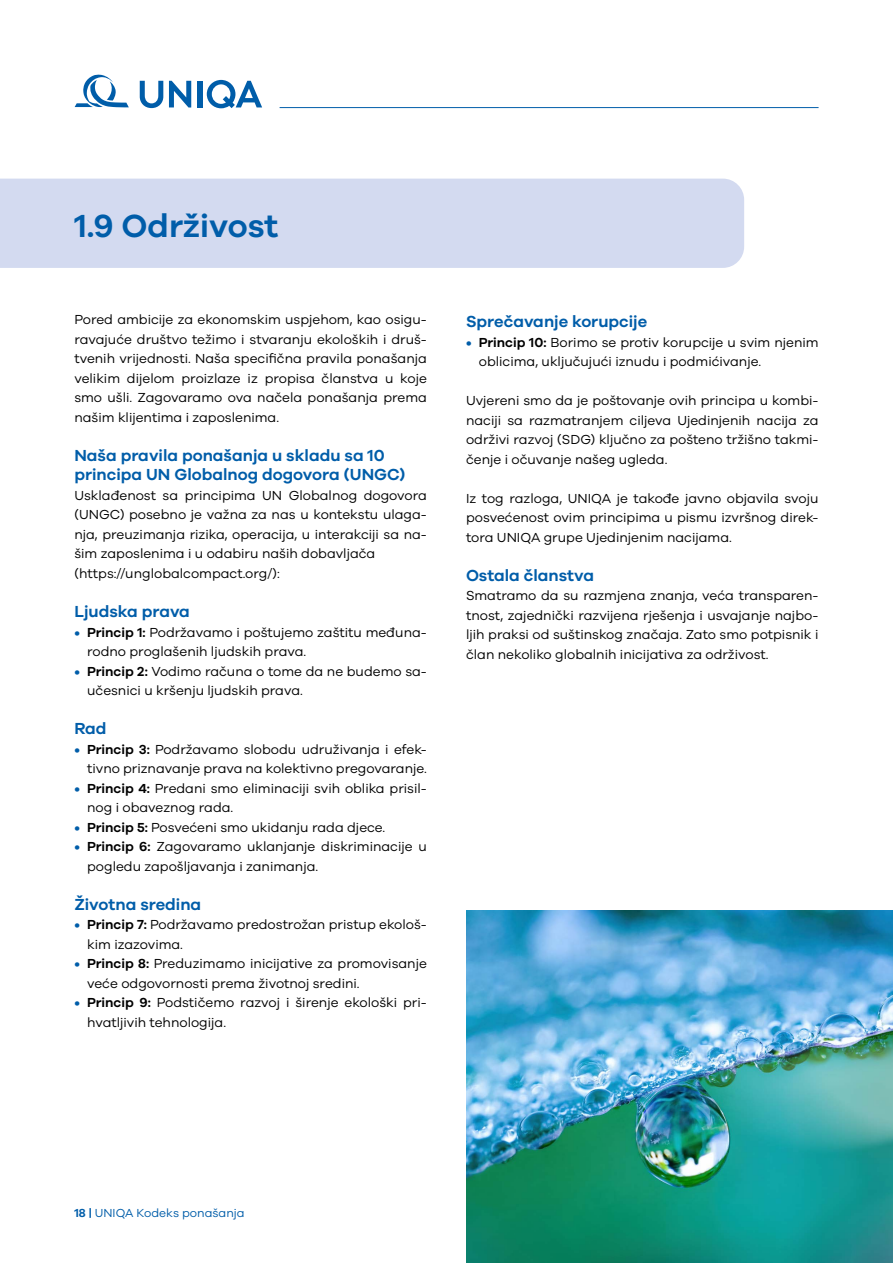
<style>
.page{position:relative;width:893px;height:1263px;background:#fff}
.page>*{position:absolute;margin:0;border:0;box-sizing:border-box;transform-origin:0 0}
.t1{font:600 33px "UNIQA Galano";color:#005da9}
.t2{font:600 16.5px/19.5px "UNIQA Galano";color:#005da9}
.t3{font:13.5px/19.5px "UNIQA Galano";color:#000}
.t4{font:12px "UNIQA Galano";color:#005da9}
.s1{font-weight:600;color:#005da9}
.s2{font-weight:600}
</style>
<div class="page">
<svg style="left:75px;top:75px;width:54px;height:32px"></svg>
<svg style="left:140px;top:81px;width:23px;height:27px"></svg>
<svg style="left:169px;top:81px;width:22px;height:27px"></svg>
<div style="left:197px;top:81px;width:5px;height:26px;background:#005da9"></div>
<svg style="left:207px;top:80px;width:55px;height:28px"></svg>
<hr style="left:280px;top:107px;width:539px;height:1px;background:#005da9">
<div style="left:0;top:179px;width:744px;height:89px;background:#d3daf0"></div>
<img style="left:466px;top:910px;width:427px;height:353px">
<h1 class="t1" style="left:74px;top:206px;width:206px">1.9 Održivost</h1>
<p class="t3" style="left:74px;top:310px;width:354px;text-align:justify">Pored ambicije za ekonomskim uspjehom, kao osigu&shy;ravajuće društvo težimo i stvaranju ekoloških i druš&shy;tvenih vrijednosti. Naša specifična pravila ponašanja velikim dijelom proizlaze iz propisa članstva u koje smo ušli. Zagovaramo ova načela ponašanja prema našim klijentima i zaposlenima.</p>
<p class="t2" style="left:74px;top:445px;width:332px">Naša pravila ponašanja u skladu sa 10 principa UN Globalnog dogovora (UNGC)</p>
<p class="t3" style="left:74px;top:485px;width:354px">Usklađenost sa principima UN Globalnog dogovora (UNGC) posebno je važna za nas u kontekstu ulaga&shy;nja, preuzimanja rizika, operacija, u interakciji sa na&shy;šim zaposlenima i u odabiru naših dobavljača (https://unglobalcompact.org/):</p>
<p class="t2" style="left:74px;top:601px;width:117px">Ljudska prava</p>
<p class="t3" style="left:87px;top:622px;width:341px;text-indent:-13px"><span class="s1">•</span> <span class="s2">Princip 1:</span> Podržavamo i poštujemo zaštitu međuna&shy;rodno proglašenih ljudskih prava.</p>
<p class="t3" style="left:87px;top:661px;width:341px;text-indent:-13px"><span class="s1">•</span> <span class="s2">Princip 2:</span> Vodimo računa o tome da ne budemo sa&shy;učesnici u kršenju ljudskih prava.</p>
<p class="t2" style="left:74px;top:718px;width:34px">Rad</p>
<p class="t3" style="left:74px;top:739px;width:354px;text-align:right"><span class="s1">•</span> <span class="s2">Princip 3:</span> Podržavamo slobodu udruživanja i efek&shy;tivno priznavanje prava na kolektivno pregovaranje.</p>
<p class="t3" style="left:87px;top:778px;width:341px;text-indent:-13px"><span class="s1">•</span> <span class="s2">Princip 4:</span> Predani smo eliminaciji svih oblika prisil&shy;nog i obaveznog rada.</p>
<p class="t3" style="left:74px;top:817px;width:311px"><span class="s1">•</span> <span class="s2">Princip 5:</span> Posvećeni smo ukidanju rada djece.</p>
<p class="t3" style="left:87px;top:836px;width:341px;text-indent:-13px"><span class="s1">•</span> <span class="s2">Princip 6:</span> Zagovaramo uklanjanje diskriminacije u pogledu zapošljavanja i zanimanja.</p>
<p class="t2" style="left:74px;top:894px;width:128px">Životna sredina</p>
<p class="t3" style="left:87px;top:914px;width:341px;text-indent:-13px"><span class="s1">•</span> <span class="s2">Princip 7:</span> Podržavamo predostrožan pristup ekološ&shy;kim izazovima.</p>
<p class="t3" style="left:87px;top:953px;width:341px;text-indent:-13px"><span class="s1">•</span> <span class="s2">Princip 8:</span> Preduzimamo inicijative za promovisanje veće odgovornosti prema životnoj sredini.</p>
<p class="t3" style="left:87px;top:992px;width:341px;text-indent:-13px"><span class="s1">•</span> <span class="s2">Princip 9:</span> Podstičemo razvoj i širenje ekološki pri&shy;hvatljivih tehnologija.</p>
<p class="t2" style="left:466px;top:311px;width:183px">Sprečavanje korupcije</p>
<p class="t3" style="left:479px;top:332px;width:341px;text-indent:-13px"><span class="s1">•</span> <span class="s2">Princip 10:</span> Borimo se protiv korupcije u svim njenim oblicima, uključujući iznudu i podmićivanje.</p>
<p class="t3" style="left:466px;top:391px;width:354px;text-align:justify">Uvjereni smo da je poštovanje ovih principa u kombi&shy;naciji sa razmatranjem ciljeva Ujedinjenih nacija za održivi razvoj (SDG) ključno za pošteno tržišno takmi&shy;čenje i očuvanje našeg ugleda.</p>
<p class="t3" style="left:466px;top:488px;width:354px;text-align:justify">Iz tog razloga, UNIQA je takođe javno objavila svoju posvećenost ovim principima u pismu izvršnog direk&shy;tora UNIQA grupe Ujedinjenim nacijama.</p>
<p class="t2" style="left:466px;top:565px;width:130px">Ostala članstva</p>
<p class="t3" style="left:466px;top:586px;width:354px;text-align:justify">Smatramo da su razmjena znanja, veća transparen&shy;tnost, zajednički razvijena rješenja i usvajanje najbo&shy;ljih praksi od suštinskog značaja. Zato smo potpisnik i član nekoliko globalnih inicijativa za održivost.</p>
<p class="t4" style="left:74px;top:1205px;width:172px"><span class="s2">18 |</span> UNIQA Kodeks ponašanja</p>
</div>
